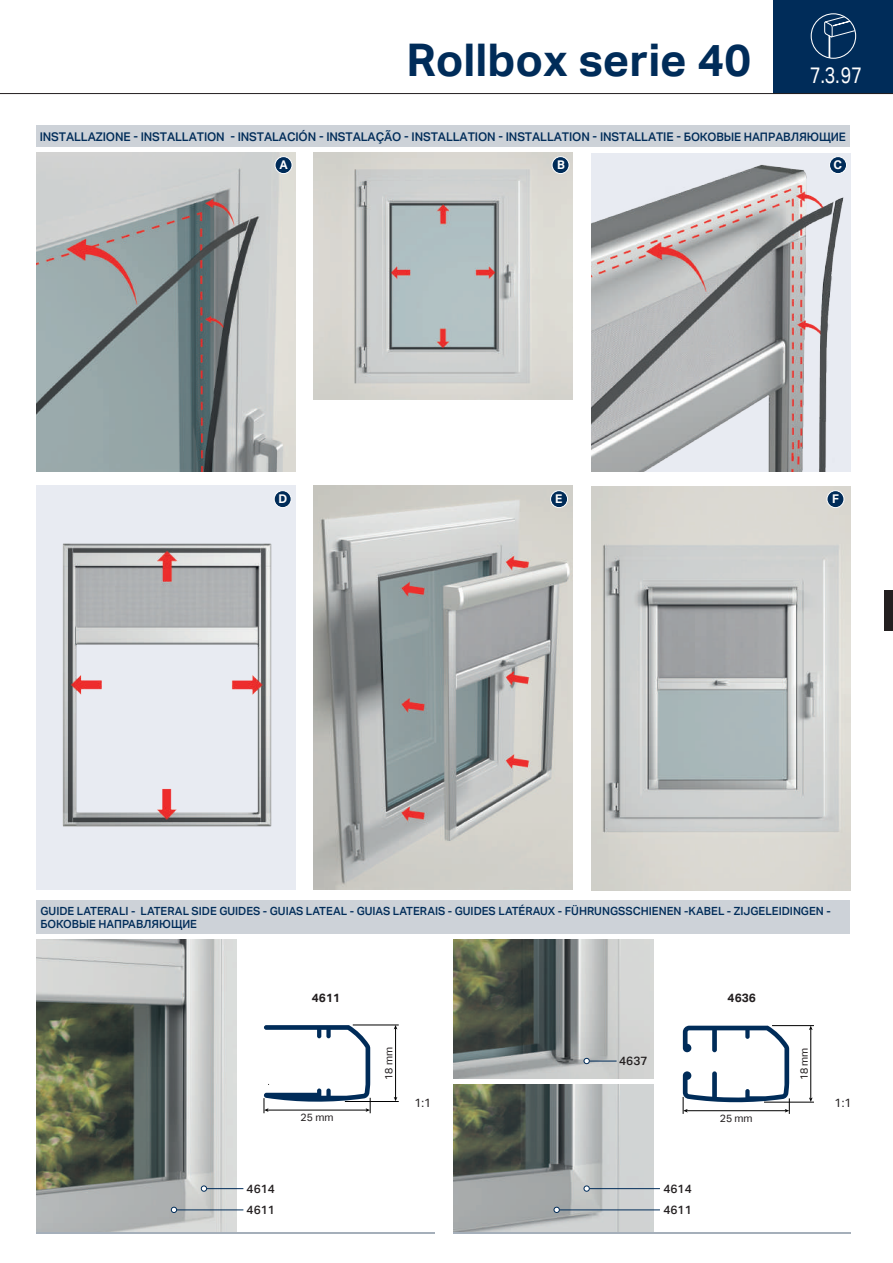
<style>
.page{position:relative;width:893px;height:1263px;background:#fff}
.page>*{position:absolute;margin:0;border:0;box-sizing:border-box;transform-origin:0 0}
.t1{font:700 45px "Aktiv Grotesk";color:#002c59}
.t2{font:22.5px "Aktiv Grotesk";color:#fff;scale:.8 1}
.t3{font:500 12px "Aktiv Grotesk";letter-spacing:-.01em;color:#002c59}
.t4{font:500 12px/21.3px "Aktiv Grotesk";color:#231f20}
.t5{font:700 12px "Aktiv Grotesk";color:#231f20}
.t6{font:12px "Aktiv Grotesk";color:#231f20}
.t7{font:700 12px "Aktiv Grotesk";color:#fff}
.t8{font:500 11.25px/13.5px "Aktiv Grotesk";color:#002c59}
.t9{font:10.5px "Aktiv Grotesk";color:#231f20}
.s1{font-size:11.7px}
</style>
<div class="page">
<div style="left:774px;top:0;width:119px;height:94px;background:#002c59"></div>
<div style="left:811px;top:13px;width:45px;height:46px;border:1px solid #fff;border-radius:50%"></div>
<svg style="left:824px;top:14px;width:32px;height:44px"></svg>
<hr style="left:0;top:93px;width:893px;height:1px;background:#231f20">
<div style="left:36px;top:125px;width:814px;height:21px;background:#cdd2d8"></div>
<img style="left:36px;top:940px;width:200px;height:292px">
<hr style="left:353px;top:1025px;width:46px;height:1px;background:#000001">
<hr style="left:345px;top:1101px;width:54px;height:1px;background:#000001">
<hr style="left:395px;top:1028px;width:1px;height:70px;background:#000001">
<svg style="left:394px;top:1025px;width:3px;height:4px"></svg>
<svg style="left:264px;top:1025px;width:107px;height:88px"></svg>
<img style="left:453px;top:940px;width:200px;height:139px">
<hr style="left:772px;top:1025px;width:42px;height:1px;background:#000001">
<hr style="left:764px;top:1102px;width:50px;height:1px;background:#000001">
<hr style="left:810px;top:1029px;width:1px;height:70px;background:#000001">
<svg style="left:809px;top:1097px;width:4px;height:5px"></svg>
<svg style="left:809px;top:1025px;width:4px;height:5px"></svg>
<svg style="left:683px;top:1026px;width:107px;height:88px"></svg>
<div style="left:36px;top:900px;width:814px;height:33px;background:#cdd2d8"></div>
<img style="left:453px;top:1084px;width:200px;height:148px">
<hr style="left:207px;top:1188px;width:36px;height:1px;background:#002c59">
<svg style="left:201px;top:1185px;width:6px;height:6px"></svg>
<hr style="left:176px;top:1210px;width:67px;height:1px;background:#002c59">
<svg style="left:171px;top:1207px;width:6px;height:6px"></svg>
<hr style="left:589px;top:1188px;width:71px;height:1px;background:#002c59">
<svg style="left:584px;top:1185px;width:6px;height:6px"></svg>
<hr style="left:559px;top:1210px;width:101px;height:1px;background:#002c59">
<svg style="left:554px;top:1207px;width:6px;height:6px"></svg>
<svg style="left:584px;top:1058px;width:33px;height:6px"></svg>
<hr style="left:36px;top:1232px;width:398px;height:1px;background:#a5afba">
<hr style="left:453px;top:1232px;width:397px;height:1px;background:#a5afba">
<img style="left:313px;top:153px;width:260px;height:247px">
<img style="left:36px;top:153px;width:260px;height:319px">
<img style="left:591px;top:153px;width:259px;height:319px">
<div style="left:36px;top:485px;width:260px;height:405px;background:#e8ebf2"></div>
<img style="left:62px;top:543px;width:210px;height:284px">
<img style="left:314px;top:485px;width:258px;height:405px">
<img style="left:591px;top:486px;width:259px;height:405px">
<div style="left:275px;top:157px;width:17px;height:17px;background:#002c59;border-radius:50%"></div>
<div style="left:275px;top:156px;width:17px;height:18px;border:1px solid #fff;border-radius:50%"></div>
<div style="left:552px;top:157px;width:17px;height:17px;background:#002c59;border-radius:50%"></div>
<div style="left:552px;top:156px;width:17px;height:18px;border:1px solid #fff;border-radius:50%"></div>
<div style="left:829px;top:157px;width:17px;height:17px;background:#002c59;border-radius:50%"></div>
<div style="left:829px;top:156px;width:18px;height:18px;border:1px solid #fff;border-radius:50%"></div>
<div style="left:274px;top:491px;width:17px;height:17px;background:#002c59;border-radius:50%"></div>
<div style="left:274px;top:490px;width:17px;height:18px;border:1px solid #fff;border-radius:50%"></div>
<div style="left:551px;top:491px;width:17px;height:17px;background:#002c59;border-radius:50%"></div>
<div style="left:550px;top:490px;width:18px;height:18px;border:1px solid #fff;border-radius:50%"></div>
<div style="left:827px;top:491px;width:17px;height:17px;background:#002c59;border-radius:50%"></div>
<div style="left:827px;top:490px;width:17px;height:18px;border:1px solid #fff;border-radius:50%"></div>
<div style="left:884px;top:590px;width:9px;height:40px;background:#231f20"></div>
<h1 class="t1" style="left:406px;top:34px;width:346px">Rollbox serie 40</h1>
<h2 class="t2" style="left:810px;top:63px;width:67px">7.3.97</h2>
<p class="t3" style="left:40px;top:129px;width:808px">INSTALLAZIONE - INSTALLATION - INSTALACIÓN - INSTALAÇÃO - INSTALLATION - INSTALLATION - INSTALLATIE - <span class="s1">БОКОВЫЕ НАПРАВЛЯЮЩИЕ</span></p>
<p class="t7" style="left:279px;top:158px;width:10px">A</p>
<p class="t7" style="left:557px;top:158px;width:9px">B</p>
<p class="t7" style="left:834px;top:158px;width:10px">C</p>
<p class="t7" style="left:279px;top:492px;width:10px">D</p>
<p class="t7" style="left:555px;top:492px;width:9px">E</p>
<p class="t7" style="left:832px;top:492px;width:9px">F</p>
<p class="t8" style="left:40px;top:904px;width:792px">GUIDE LATERALI - LATERAL SIDE GUIDES - GUIAS LATEAL - GUIAS LATERAIS - GUIDES LATÉRAUX - FÜHRUNGSSCHIENEN -KABEL - ZIJGELEIDINGEN -<br>БОКОВЫЕ НАПРАВЛЯЮЩИЕ</p>
<p class="t5" style="left:312px;top:990px;width:30px">4611</p>
<p class="t5" style="left:728px;top:990px;width:30px">4636</p>
<p class="t9" style="left:301px;top:1111px;width:34px">25 mm</p>
<p class="t9" style="left:383px;top:1080px;width:34px;rotate:-90deg">18 mm</p>
<p class="t6" style="left:414px;top:1095px;width:18px">1:1</p>
<p class="t4" style="left:619px;top:1050px;width:30px">4637</p>
<p class="t4" style="left:247px;top:1178px;width:30px">4614<br>4611</p>
<p class="t4" style="left:663px;top:1178px;width:30px">4614<br>4611</p>
<p class="t9" style="left:720px;top:1112px;width:34px">25 mm</p>
<p class="t9" style="left:798px;top:1080px;width:34px;rotate:-90deg">18 mm</p>
<p class="t6" style="left:835px;top:1095px;width:18px">1:1</p>
</div>
